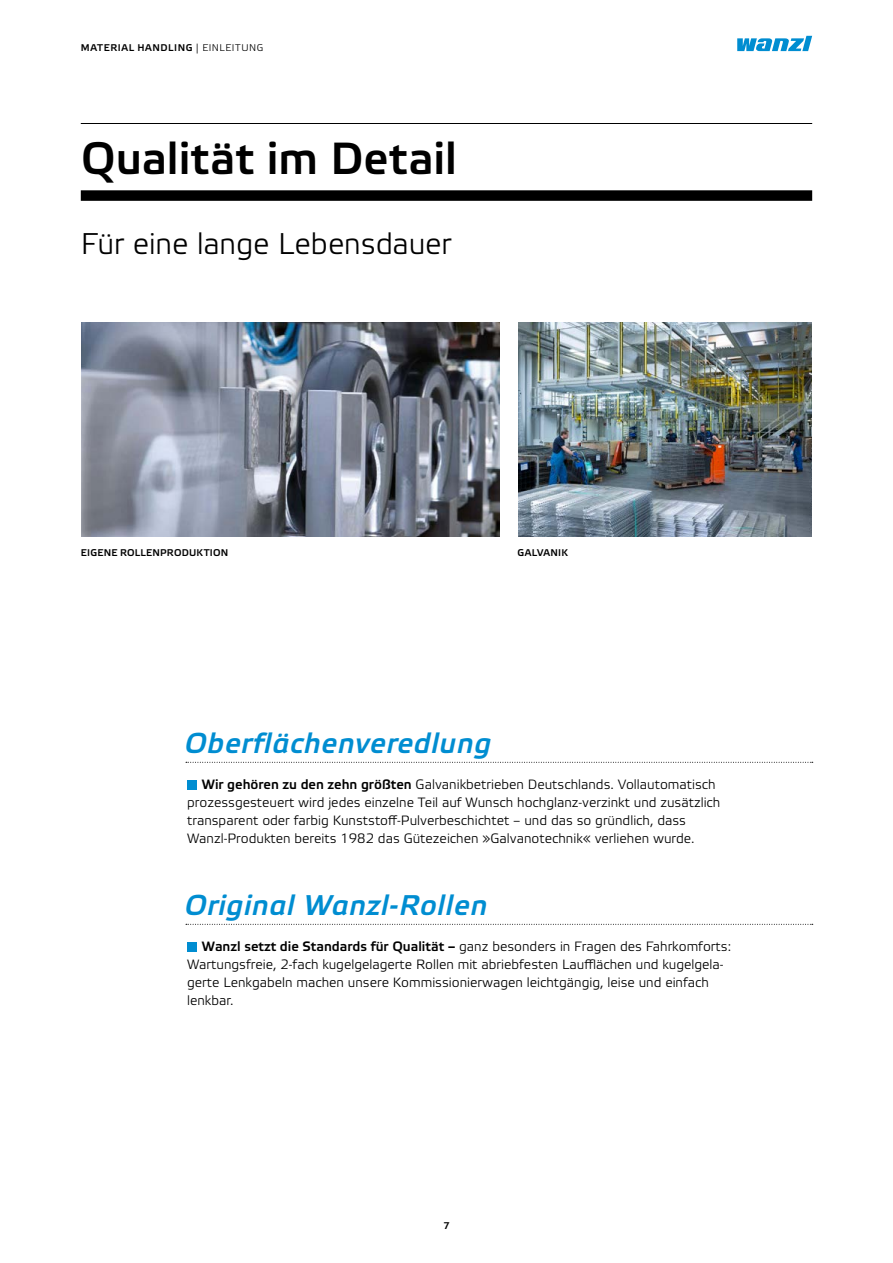
<style>
.page{position:relative;width:893px;height:1263px;background:#fff}
.page>*{position:absolute;margin:0;border:0;box-sizing:border-box;transform-origin:0 0}
.Titel{font:500 45px "Wanzl Etelka";color:#000}
.Titel_Subheadline{font:300 30px "Wanzl Etelka";letter-spacing:-.005em;color:#000}
.Image_Auszeichnung{font:italic 500 28.5px "Wanzl Etelka";letter-spacing:.025em;color:#008dd1}
.Image_Fließtext{font:300 13.5px/18px "Wanzl Etelka";color:#000}
.Bild_Headline{font:500 9.75px "Wanzl Etelka";letter-spacing:.02em;color:#000}
.Kolumnentitel{font:500 9.75px "Wanzl Etelka";letter-spacing:.06em;color:#000}
.s1{font-weight:300}
.s2{font-weight:500}
</style>
<div class="page">
<svg style="left:737px;top:36px;width:75px;height:15px"></svg>
<img style="left:519px;top:322px;width:292px;height:214px">
<img style="left:82px;top:322px;width:417px;height:215px">
<hr style="left:81px;top:123px;width:731px;height:1px;background:#000">
<div style="left:81px;top:190px;width:731px;height:11px;background:#000"></div>
<svg style="left:186px;top:762px;width:627px;height:1px"></svg>
<svg style="left:186px;top:924px;width:627px;height:1px"></svg>
<div style="left:187px;top:780px;width:10px;height:9px;background:#008dd1"></div>
<div style="left:187px;top:942px;width:10px;height:9px;background:#008dd1"></div>
<p class="Kolumnentitel" style="left:81px;top:42px;width:184px">MATERIAL HANDLING <span class="s1">| EINLEITUNG</span></p>
<p class="Titel" style="left:81px;top:132px;width:378px">Qualität im Detail</p>
<p class="Titel_Subheadline" style="left:81px;top:226px;width:373px">Für eine lange Lebensdauer</p>
<p class="Bild_Headline" style="left:81px;top:547px;width:149px">EIGENE ROLLENPRODUKTION</p>
<p class="Bild_Headline" style="left:518px;top:547px;width:52px">GALVANIK</p>
<p class="Image_Auszeichnung" style="left:185px;top:727px;width:308px">Oberflächenveredlung</p>
<p class="Image_Fließtext" style="left:187px;top:776px;width:535px;text-indent:15px"><span class="s2">Wir gehören zu den zehn größten</span> Galvanikbetrieben Deutschlands. Vollautomatisch prozessgesteuert wird jedes einzelne Teil auf Wunsch hochglanz-verzinkt und zusätzlich transparent oder farbig Kunststoff-Pulverbeschichtet – und das so gründlich, dass</p>
<p class="Image_Fließtext" style="left:187px;top:830px;width:509px">Wanzl-Produkten bereits 1982 das Gütezeichen »Galvanotechnik« verliehen wurde.</p>
<p class="Image_Auszeichnung" style="left:185px;top:889px;width:304px">Original Wanzl-Rollen</p>
<p class="Image_Fließtext" style="left:187px;top:938px;width:546px;text-indent:15px"><span class="s2">Wanzl setzt die Standards für Qualität –</span> ganz besonders in Fragen des Fahrkomforts:<br>Wartungsfreie, 2-fach kugelgelagerte Rollen mit abriebfesten Laufflächen und kugelgela&shy;gerte Lenkgabeln machen unsere Kommissionierwagen leichtgängig, leise und einfach lenkbar.</p>
<p class="Kolumnentitel" style="left:443px;top:1220px;width:8px">7</p>
</div>
